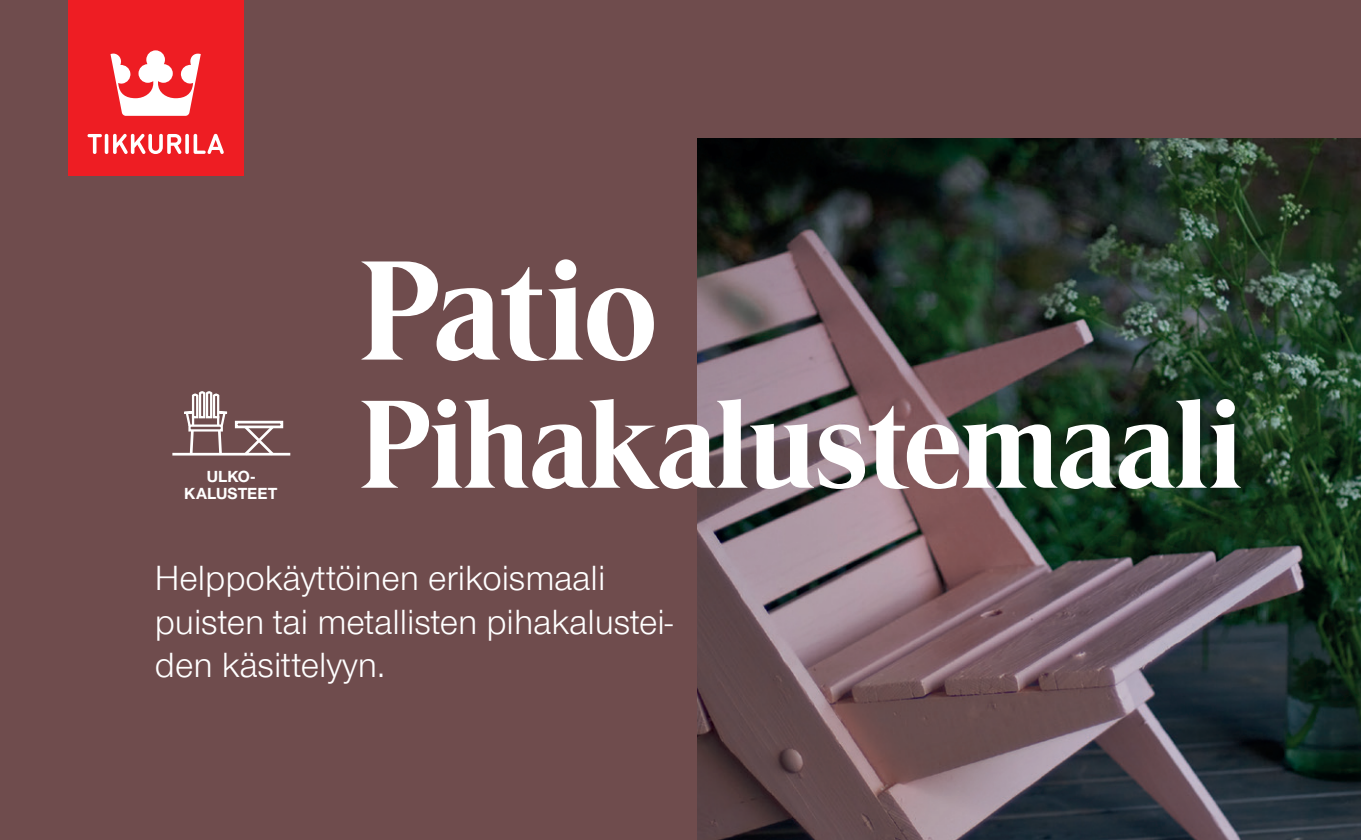
<style>
.page{position:relative;width:1361px;height:840px;background:#fff}
.page>*{position:absolute;margin:0;border:0;box-sizing:border-box;transform-origin:0 0}
.t1{font:140px "Tikkurila Consumer Serif";color:#fff}
.t2{font:124px "Tikkurila Consumer Serif";color:#fff}
.t3{font:36px/43.2px "Nimbus San Nov";color:#fff}
.t4{font:700 16.8px/16.8px "Nimbus San Nov";color:#fff;text-align:center}
</style>
<div class="page">
<div style="left:0;top:0;width:1361px;height:839px;background:#6f4c4d"></div>
<img style="left:697px;top:138px;width:664px;height:701px">
<div style="left:68px;top:1px;width:175px;height:175px;background:#ee1d23"></div>
<svg style="left:87px;top:133px;width:137px;height:21px"></svg>
<svg style="left:110px;top:50px;width:91px;height:66px"></svg>
<hr style="left:172px;top:452px;width:118px;height:3px;background:#fff">
<div style="left:235px;top:420px;width:48px;height:8px;border:3px solid #fff"></div>
<svg style="left:172px;top:391px;width:107px;height:65px"></svg>
<p class="t4" style="left:184px;top:467px;width:95px">ULKO-<br>KALUSTEET</p>
<h1 class="t1" style="left:360px;top:232px;width:298px">Patio</h1>
<h2 class="t2" style="left:360px;top:375px;width:883px">Pihakalustemaali</h2>
<p class="t3" style="left:155px;top:555px;width:519px">Helppokäyttöinen erikoismaali puisten tai metallisten pihakalustei&shy;den käsittelyyn.</p>
</div>
